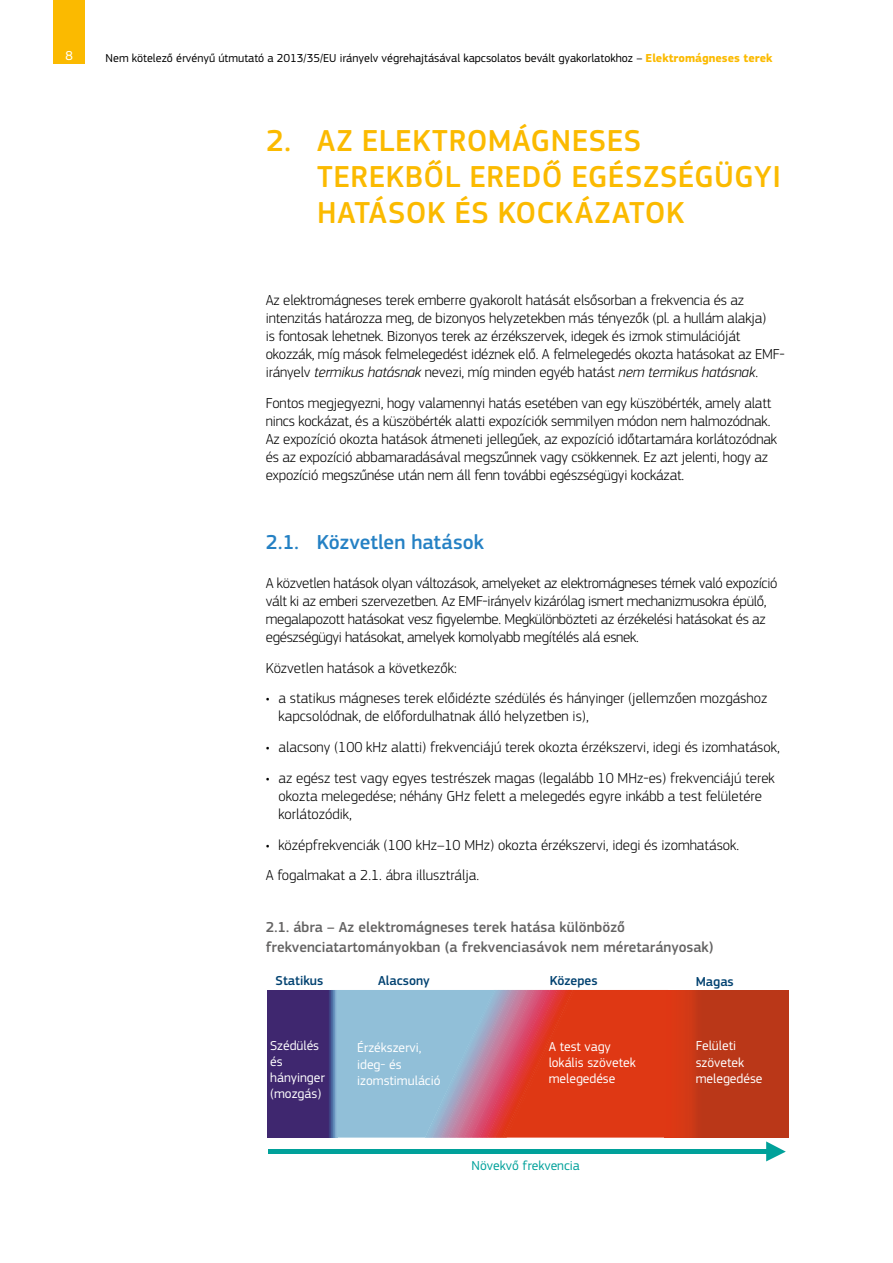
<style>
.page{position:relative;width:893px;height:1263px;background:#fff}
.page>*{position:absolute;margin:0;border:0;box-sizing:border-box;transform-origin:0 0}
.t1{font:500 31.5px/36px "EC Square Sans Pro";letter-spacing:.015em;color:#fbba00}
.t2{font:500 21px "EC Square Sans Pro";color:#2581c4}
.t3{font:300 15px/18px "EC Square Sans Pro";letter-spacing:-.01em;color:#000}
.t4{font:500 15px/19.5px "EC Square Sans Pro";color:#646363}
.t5{font:13.5px/16.2px "EC Square Sans Pro";color:#fff}
.t6{font:500 13.5px "EC Square Sans Pro";color:#004170}
.t7{font:13.5px "EC Square Sans Pro";color:#00a19a}
.t8{font:12px "EC Square Sans Pro";color:#000}
.s1{font-weight:700;color:#fbba00}
.s2{font-style:italic}
</style>
<div class="page">
<div style="left:53px;top:0;width:32px;height:64px;background:#fbba00"></div>
<svg style="left:338px;top:990px;width:326px;height:147px;background:#bc7677"></svg>
<div style="left:683px;top:990px;width:106px;height:147px;background:#ba3718"></div>
<hr style="left:664px;top:990px;width:1px;height:147px;background:#df3814">
<hr style="left:665px;top:990px;width:2px;height:147px;background:#df3814">
<hr style="left:667px;top:990px;width:2px;height:147px;background:#df3714">
<hr style="left:669px;top:990px;width:2px;height:147px;background:#df3714">
<hr style="left:671px;top:990px;width:2px;height:147px;background:#dd3814">
<hr style="left:673px;top:990px;width:2px;height:147px;background:#dc3914">
<hr style="left:675px;top:990px;width:2px;height:147px;background:#db3914">
<hr style="left:677px;top:990px;width:2px;height:147px;background:#da3915">
<hr style="left:679px;top:990px;width:2px;height:147px;background:#d83915">
<hr style="left:681px;top:990px;width:2px;height:147px;background:#d73a15">
<hr style="left:683px;top:990px;width:2px;height:147px;background:#d63a15">
<hr style="left:685px;top:990px;width:1px;height:147px;background:#d53a16">
<hr style="left:686px;top:990px;width:2px;height:147px;background:#d33916">
<hr style="left:688px;top:990px;width:2px;height:147px;background:#d33a16">
<hr style="left:690px;top:990px;width:2px;height:147px;background:#d03a17">
<hr style="left:692px;top:990px;width:2px;height:147px;background:#cc3917">
<hr style="left:694px;top:990px;width:2px;height:147px;background:#c83917">
<hr style="left:696px;top:990px;width:2px;height:147px;background:#c23818">
<hr style="left:698px;top:990px;width:2px;height:147px;background:#bf3618">
<div style="left:268px;top:990px;width:65px;height:147px;background:#3f276f"></div>
<hr style="left:329px;top:990px;width:1px;height:147px;background:#3c3579">
<hr style="left:330px;top:990px;width:2px;height:147px;background:#414a89">
<hr style="left:331px;top:990px;width:1px;height:147px;background:#435692">
<hr style="left:332px;top:990px;width:2px;height:147px;background:#4f6ea4">
<hr style="left:333px;top:990px;width:1px;height:147px;background:#557bad">
<hr style="left:334px;top:990px;width:2px;height:147px;background:#6893be">
<hr style="left:335px;top:990px;width:1px;height:147px;background:#77a0c9">
<hr style="left:336px;top:990px;width:2px;height:147px;background:#8cb7d5">
<hr style="left:337px;top:990px;width:1px;height:147px;background:#91bfd8">
<hr style="left:268px;top:1150px;width:504px;height:4px;background:#00a19a">
<svg style="left:766px;top:1141px;width:20px;height:20px"></svg>
<p class="t5" style="left:65px;top:47px;width:9px">8</p>
<p class="t8" style="left:106px;top:51px;width:668px">Nem kötelező érvényű útmutató a 2013/35/EU irányelv végrehajtásával kapcsolatos bevált gyakorlatokhoz – <span class="s1">Elektromágneses terek</span></p>
<h1 class="t1" style="left:317px;top:123px;width:466px;text-indent:195px">ÁGNESES<br>TEREKBŐL EREDŐ EGÉSZSÉGÜGYI<br>HATÁSOK ÉS KO CKÁZATOK</h1>
<h1 class="t1" style="left:266px;top:123px;width:204px">2. AZ ELEKTROM</h1>
<p class="t3" style="left:266px;top:291px;width:521px">Az elektromágneses terek emberre gyakorolt hatását elsősorban a frekvencia és az intenzitás határozza meg, de bizonyos helyzetekben más tényezők (pl. a hullám alakja)<br>is fontosak lehetnek. Bizonyos terek az érzékszervek, idegek és izmok stimulációját okozzák, míg mások felmelegedést idéznek elő. A felmelegedés okozta hatásokat az EMF&shy;irányelv <span class="s2">termikus hatásnak</span> nevezi, míg minden egyéb hatást <span class="s2">nem termikus hatásnak</span>.</p>
<p class="t3" style="left:266px;top:394px;width:513px">Fontos megjegyezni, hogy valamennyi hatás esetében van egy küszöbérték, amely alatt nincs kockázat, és a küszöbérték alatti expozíciók semmilyen módon nem halmozódnak.<br>Az expozíció okozta hatások átmeneti jellegűek, az expozíció időtartamára korlátozódnak és az expozíció abbamaradásával megszűnnek vagy csökkennek. Ez azt jelenti, hogy az expozíció megszűnése után nem áll fenn további egészségügyi kockázat.</p>
<h2 class="t2" style="left:266px;top:529px;width:220px">2.1. Közvetlen hatások</h2>
<p class="t3" style="left:266px;top:574px;width:513px">A közvetlen hatások olyan változások, amelyeket az elektromágneses térnek való expozíció vált ki az emberi szervezetben. Az EMF-irányelv kizárólag ismert mechanizmusokra épülő, megalapozott hatásokat vesz figyelembe. Megkülönbözteti az érzékelési hatásokat és az egészségügyi hatásokat, amelyek komolyabb megítélés alá esnek.</p>
<p class="t3" style="left:266px;top:658px;width:192px">Közvetlen hatások a következők:</p>
<p class="t3" style="left:278px;top:689px;width:490px;text-indent:-13px">• a statikus mágneses terek előidézte szédülés és hányinger (jellemzően mozgáshoz kapcsolódnak, de előfordulhatnak álló helyzetben is),</p>
<p class="t3" style="left:266px;top:738px;width:515px">• alacsony (100 kHz alatti) frekvenciájú terek okozta érzékszervi, idegi és izomhatások,</p>
<p class="t3" style="left:278px;top:769px;width:498px;text-indent:-13px">• az egész test vagy egyes testrészek magas (legalább 10 MHz-es) frekvenciájú terek okozta melegedése; néhány GHz felett a melegedés egyre inkább a test felületére korlátozódik,</p>
<p class="t3" style="left:266px;top:829px;width:475px;line-height:30.8px">• középfrekvenciák (100 kHz–10 MHz) okozta érzékszervi, idegi és izomhatások.<br>A fogalmakat a 2.1. ábra illusztrálja.</p>
<p class="t4" style="left:266px;top:918px;width:449px">2.1. ábra – Az elektromágneses terek hatása különböző frekvenciatartományokban (a frekvenciasávok nem méretarányosak)</p>
<p class="t6" style="left:276px;top:972px;width:49px">Statikus</p>
<p class="t6" style="left:378px;top:972px;width:53px">Alacsony</p>
<p class="t6" style="left:550px;top:972px;width:49px">Közepes</p>
<p class="t6" style="left:696px;top:974px;width:40px">Magas</p>
<p class="t5" style="left:270px;top:1037px;width:56px">Szédülés és hányinger (mozgás)</p>
<p class="t5" style="left:357px;top:1040px;width:85px">Érzékszervi, ideg- és izomstimuláció</p>
<p class="t5" style="left:549px;top:1038px;width:89px">A test vagy lokális szövetek melegedése</p>
<p class="t5" style="left:696px;top:1038px;width:68px">Felületi szövetek melegedése</p>
<p class="t7" style="left:472px;top:1157px;width:110px">Növekvő frekvencia</p>
</div>
